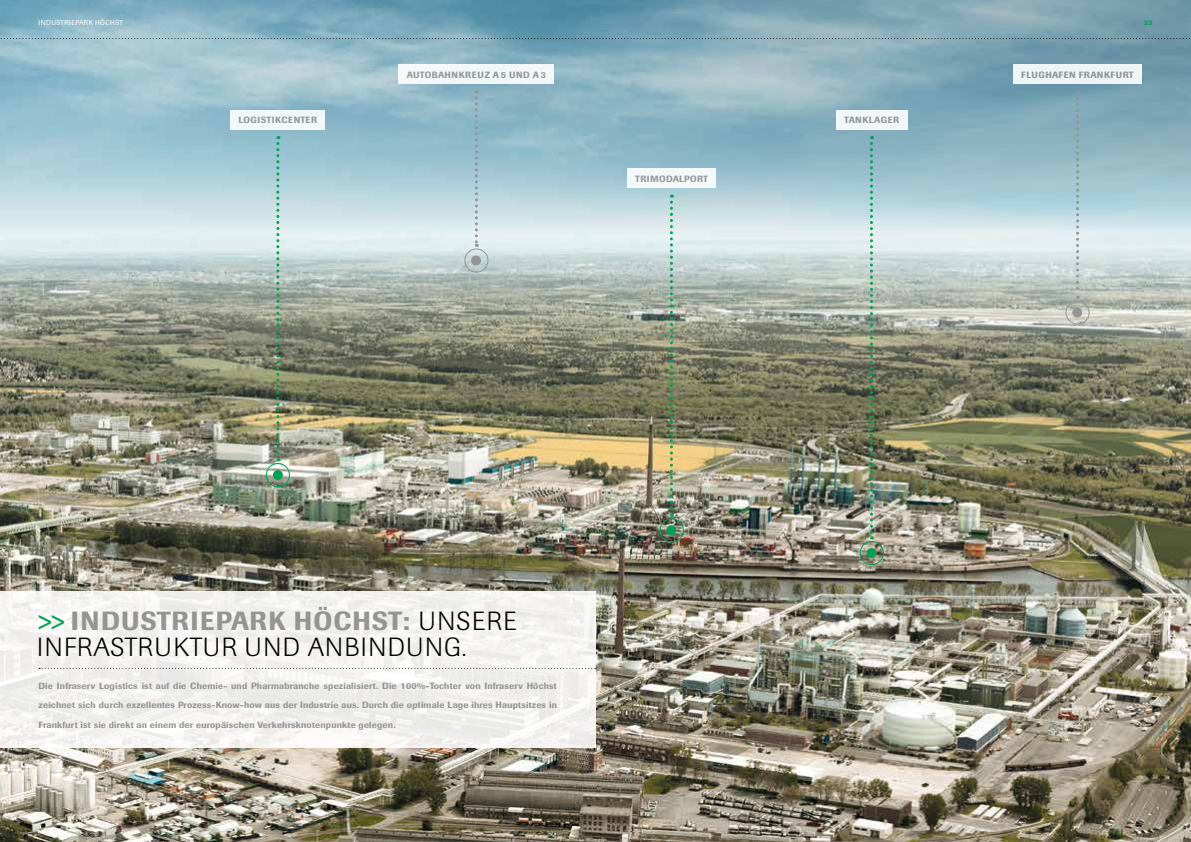
<style>
.page{position:relative;width:1191px;height:842px;background:#fff}
.page>*{position:absolute;margin:0;border:0;box-sizing:border-box;transform-origin:0 0}
.t1{font:300 26px/26px "Imago BQ";letter-spacing:.05em;color:#000}
.t2{font:500 9px/19.5px "Imago BQ";letter-spacing:.03em;color:#949494;text-align:justify}
.t3{font:500 9px "Imago BQ";letter-spacing:.05em;color:#949494}
.t4{font:500 9px "Imago BQ";letter-spacing:.06em;color:#949494}
.t5{font:7px "Imago BQ";letter-spacing:.05em;color:#fff}
.t6{font:500 7px "Imago BQ";color:#00a153}
.s1{font-weight:400;color:#00a153}
.s2{font-weight:500;color:#949494}
</style>
<div class="page">
<img style="left:0;top:0;width:1191px;height:842px">
<div style="left:0;top:591px;width:595px;height:156px;background:#f2f1ef"></div>
<svg style="left:39px;top:668px;width:557px;height:1px"></svg>
<div style="left:398px;top:65px;width:156px;height:19px;background:#f2f7f8"></div>
<svg style="left:475px;top:91px;width:3px;height:156px"></svg>
<div style="left:464px;top:248px;width:24px;height:25px;border:1px solid #949494;border-radius:50%"></div>
<div style="left:471px;top:256px;width:10px;height:9px;background:#949494;border-radius:50%"></div>
<div style="left:1013px;top:65px;width:128px;height:19px;background:#eff4f6"></div>
<svg style="left:1076px;top:91px;width:3px;height:208px"></svg>
<div style="left:1065px;top:300px;width:24px;height:25px;border:1px solid #949494;border-radius:50%"></div>
<div style="left:1072px;top:308px;width:10px;height:9px;background:#949494;border-radius:50%"></div>
<div style="left:836px;top:110px;width:71px;height:20px;background:#f2f6f8"></div>
<svg style="left:870px;top:136px;width:3px;height:403px"></svg>
<div style="left:859px;top:541px;width:24px;height:24px;border:1px solid #00a153;border-radius:50%"></div>
<div style="left:866px;top:548px;width:10px;height:10px;background:#00a153;border-radius:50%"></div>
<div style="left:627px;top:169px;width:89px;height:19px;background:#f5f8fa"></div>
<svg style="left:670px;top:195px;width:3px;height:322px"></svg>
<div style="left:659px;top:518px;width:25px;height:24px;border:1px solid #00a153;border-radius:50%"></div>
<div style="left:666px;top:525px;width:10px;height:10px;background:#00a153;border-radius:50%"></div>
<div style="left:231px;top:110px;width:94px;height:20px;background:#f2f7f9"></div>
<svg style="left:276px;top:136px;width:3px;height:325px"></svg>
<div style="left:266px;top:463px;width:24px;height:24px;border:1px solid #00a153;border-radius:50%"></div>
<div style="left:273px;top:470px;width:10px;height:10px;background:#00a153;border-radius:50%"></div>
<svg style="left:0;top:38px;width:1191px;height:1px"></svg>
<p class="t5" style="left:39px;top:19px;width:86px">INDUSTRIEPARK HÖCHST</p>
<p class="t6" style="left:1144px;top:18px;width:10px">23</p>
<p class="t3" style="left:239px;top:114px;width:80px">LOGISTIKCENTER</p>
<p class="t4" style="left:407px;top:69px;width:141px">AUTOBAHNKREUZ A 5 UND A 3</p>
<p class="t3" style="left:1021px;top:69px;width:114px">FLUGHAFEN FRANKFURT</p>
<p class="t3" style="left:844px;top:114px;width:56px">TANKLAGER</p>
<p class="t2" style="left:635px;top:169px;width:74px">TRIMODALPORT</p>
<h1 class="t1" style="left:35px;top:608px;width:483px"><span class="s1">&gt;&gt;</span><span class="s2">INDUSTRIEPARK HÖCHST:</span> UNSERE<br>INFRASTRUKTUR UND ANBINDUNG.</h1>
<p class="t2" style="left:39px;top:676px;width:520px">Die Infraserv Logistics ist auf die Chemie- und Pharmabranche spezialisiert. Die 100%-Tochter von Infraserv Höchst zeichnet sich durch exzellentes Prozess-Know-how aus der Industrie aus. Durch die optimale Lage ihres Hauptsitzes in Frankfurt ist sie direkt an einem der europäischen Verkehrsknotenpunkte gelegen.</p>
</div>
